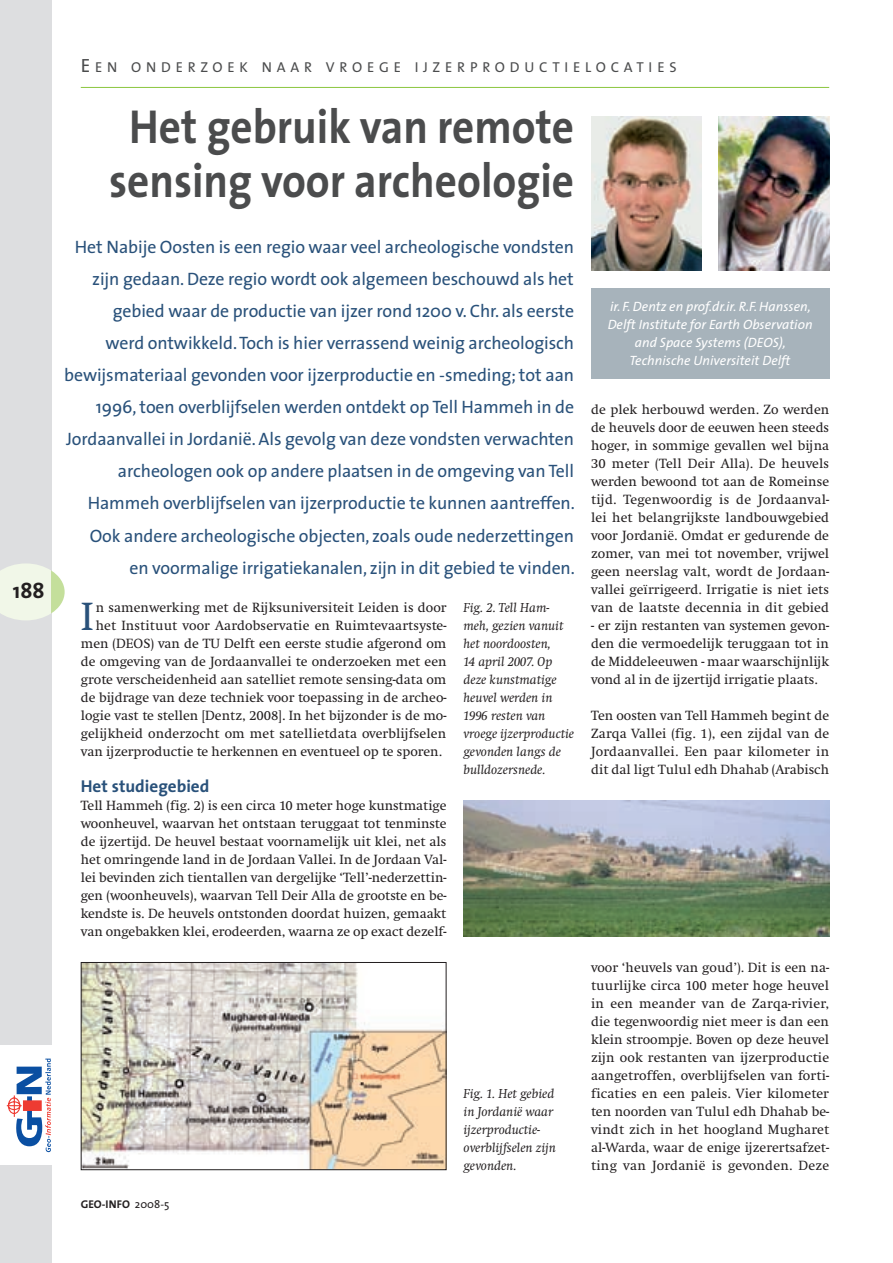
<style>
.page{position:relative;width:893px;height:1263px;background:#fff}
.page>*{position:absolute;margin:0;border:0;box-sizing:border-box;transform-origin:0 0}
.t1{font:700 48px/54px "The Sans";color:#4b4c4d;text-align:center;scale:.9 1}
.t2{font:40.8px "Swift";color:#29517a}
.t3{font:700 21.75px "The Sans";color:#231f20}
.t4{font:18px/32.1px "The Sans";letter-spacing:-.005em;color:#29517a;text-align:right}
.t5{font:700 17.25px "The Sans";color:#29517a}
.t6{font:14.4px "The Sans";letter-spacing:.335em;color:#4b4c4d}
.t7{font:13.8px/18px "Swift";color:#231f20;text-align:justify}
.t8{font:italic 13.5px/18px "Swift";color:#231f20}
.t9{font:italic 13.5px/18px "The Sans";color:#fff;text-align:center}
.t10{font:700 11.25px "The Sans";color:#231f20}
.s1{font-size:19.2px}
.s2{font-weight:400}
</style>
<div class="page">
<div style="left:0;top:0;width:51px;height:1263px;background:#dddee0"></div>
<div style="left:0;top:1045px;width:51px;height:119px;background:#fff"></div>
<svg style="left:7px;top:1058px;width:44px;height:94px"></svg>
<svg style="left:0;top:563px;width:65px;height:57px"></svg>
<hr style="left:81px;top:87px;width:748px;height:1px;background:#8bc63e">
<img style="left:83px;top:964px;width:361px;height:204px">
<div style="left:81px;top:962px;width:365px;height:208px;border:1px solid #231f20"></div>
<img style="left:463px;top:801px;width:366px;height:135px">
<img style="left:591px;top:116px;width:111px;height:154px">
<img style="left:719px;top:116px;width:110px;height:154px">
<div style="left:591px;top:288px;width:238px;height:90px;background:#a7b3bb"></div>
<h3 class="t3" style="left:13px;top:573px;width:33px">188</h3>
<p class="t6" style="left:81px;top:55px;width:597px"><span class="s1">E</span> EN ONDERZOEK NAAR VROEGE IJZERPRODUC TIELOC ATIES</p>
<h1 class="t1" style="left:109px;top:98px;width:518px">Het gebruik van remote sensing voor archeologie</h1>
<p class="t4" style="left:64px;top:230px;width:512px">Het Nabije Oosten is een regio waar veel archeologische vondsten zijn gedaan. Deze regio wordt ook algemeen beschouwd als het gebied waar de productie van ijzer rond 1200 v. Chr. als eerste<br>werd ontwikkeld. Toch is hier verrassend weinig archeologisch bewijsmateriaal gevonden voor ijzerproductie en -smeding; tot aan 1996, toen overblijfselen werden ontdekt op Tell Hammeh in de Jordaanvallei in Jordanië. Als gevolg van deze vondsten verwachten archeologen ook op andere plaatsen in de omgeving van Tell Hammeh overblijfselen van ijzerproductie te kunnen aantreffen.<br>Ook andere archeologische objecten, zoals oude nederzettingen<br>en voormalige irrigatiekanalen, zijn in dit gebied te vinden.</p>
<p class="t9" style="left:608px;top:297px;width:206px">ir. F. Dentz en prof.dr.ir. R.F. Hanssen, Delft Institute for Earth Observation and Space Systems (DEOS), Technische Universiteit Delft</p>
<p class="t7" style="left:591px;top:401px;width:240px">de plek herbouwd werden. Zo werden de heuvels door de eeuwen heen steeds hoger, in sommige gevallen wel bijna 30 meter (Tell Deir Alla). De heuvels werden bewoond tot aan de Romeinse tijd. Tegenwoordig is de Jordaanval&shy;lei het belangrijkste landbouwgebied voor Jordanië. Omdat er gedurende de zomer, van mei tot november, vrijwel geen neerslag valt, wordt de Jordaan&shy;vallei geïrrigeerd. Irrigatie is niet iets van de laatste decennia in dit gebied</p>
<p class="t7" style="left:591px;top:617px;width:240px">- er zijn restanten van systemen gevon&shy;den die vermoedelijk teruggaan tot in de Middeleeuwen - maar waarschijnlijk vond al in de ijzertijd irrigatie plaats.</p>
<p class="t7" style="left:591px;top:707px;width:240px">Ten oosten van Tell Hammeh begint de Zarqa Vallei (fig. 1), een zijdal van de Jordaanvallei. Een paar kilometer in dit dal ligt Tulul edh Dhahab (Arabisch</p>
<h2 class="t2" style="left:81px;top:595px;width:14px">I</h2>
<p class="t7" style="left:96px;top:599px;width:352px">n samenwerking met de Rijksuniversiteit Leiden is door</p>
<p class="t8" style="left:463px;top:599px;width:112px">Fig. 2. Tell Ham&shy;meh, gezien vanuit het noordoosten,<br>14 april 2007. Op deze kunstmatige heuvel werden in<br>1996 resten van vroege ijzerproductie gevonden langs de bulldozersnede.</p>
<p class="t7" style="left:96px;top:617px;width:352px">het Instituut voor Aardobservatie en Ruimtevaartsyste-</p>
<p class="t7" style="left:81px;top:635px;width:367px">men (DEOS) van de TU Delft een eerste studie afgerond om</p>
<p class="t7" style="left:81px;top:653px;width:367px">de omgeving van de Jordaanvallei te onderzoeken met een</p>
<p class="t7" style="left:81px;top:671px;width:367px">grote verscheidenheid aan satelliet remote sensing-data om</p>
<p class="t7" style="left:81px;top:689px;width:367px">de bijdrage van deze techniek voor toepassing in de archeo-</p>
<p class="t7" style="left:81px;top:707px;width:367px">logie vast te stellen [Dentz, 2008]. In het bijzonder is de mo-</p>
<p class="t7" style="left:81px;top:725px;width:367px">gelijkheid onderzocht om met satellietdata overblijfselen</p>
<p class="t7" style="left:81px;top:743px;width:363px">van ijzerproductie te herkennen en eventueel op te sporen.</p>
<p class="t5" style="left:81px;top:772px;width:130px">Het studiegebied</p>
<p class="t7" style="left:81px;top:797px;width:367px">Tell Hammeh (fig. 2) is een circa 10 meter hoge kunstmatige woonheuvel, waarvan het ontstaan teruggaat tot tenminste de ijzertijd. De heuvel bestaat voornamelijk uit klei, net als het omringende land in de Jordaan Vallei. In de Jordaan Val&shy;lei bevinden zich tientallen van dergelijke ‘Tell’-nederzettin&shy;gen (woonheuvels), waarvan Tell Deir Alla de grootste en be&shy;kendste is. De heuvels ontstonden doordat huizen, gemaakt van ongebakken klei, erodeerden, waarna ze op exact dezelf-</p>
<p class="t10" style="left:81px;top:1195px;width:90px">GEO-INFO <span class="s2">2008-5</span></p>
<p class="t8" style="left:463px;top:1085px;width:94px">Fig. 1. Het gebied in Jordanië waar ijzerproductie&shy;overblijfselen zijn gevonden.</p>
<p class="t7" style="left:591px;top:959px;width:240px">voor ‘heuvels van goud’). Dit is een na&shy;tuurlijke circa 100 meter hoge heuvel in een meander van de Zarqa-rivier, die tegenwoordig niet meer is dan een klein stroompje. Boven op deze heuvel zijn ook restanten van ijzerproductie aangetroffen, overblijfselen van forti&shy;ficaties en een paleis. Vier kilometer ten noorden van Tulul edh Dhahab be&shy;vindt zich in het hoogland Mugharet al-Warda, waar de enige ijzerertsafzet&shy;ting van Jordanië is gevonden. Deze</p>
</div>
